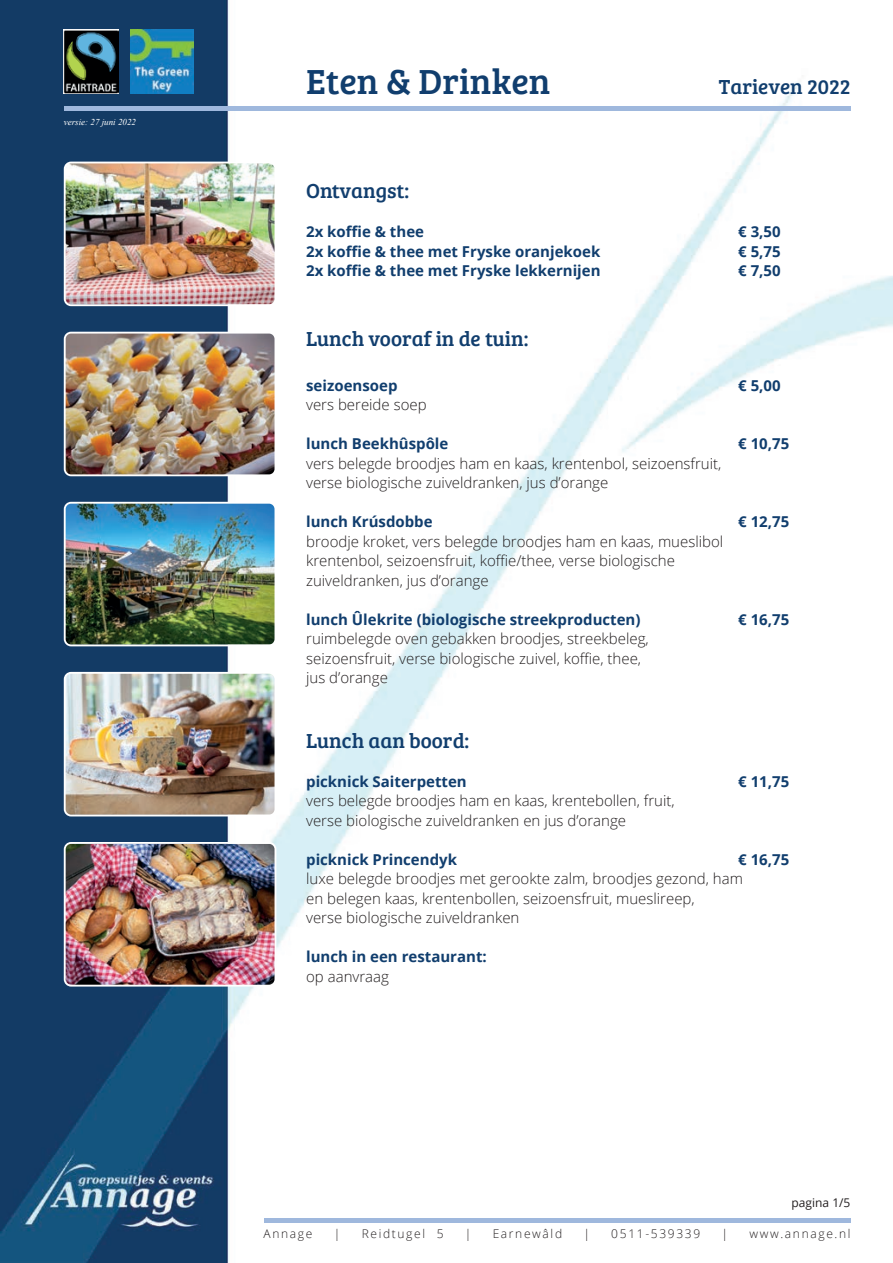
<style>
.page{position:relative;width:893px;height:1263px;background:#fff}
.page>*{position:absolute;margin:0;border:0;box-sizing:border-box;transform-origin:0 0}
.t1{font:36px "Bree Serif";color:#113e6e}
.t2{font:21px "Bree Serif";color:#113e6e}
.t3{font:300 15px/19.5px "Open Sans";color:#231f20}
.t4{font:700 15px "Open Sans";color:#113e6e}
.t5{font:300 12px "Open Sans";letter-spacing:.14em;color:#231f20}
.t6{font:12px "Open Sans";color:#231f20}
.t7{font:italic 9px "Times New Roman";color:#fff}
</style>
<div class="page">
<img style="left:0;top:0;width:893px;height:1263px">
<div style="left:64px;top:106px;width:786px;height:5px;background:#9fb8dd"></div>
<img style="left:65px;top:163px;width:210px;height:142px">
<div style="left:64px;top:162px;width:212px;height:144px;border:2px solid #fff;border-radius:6px"></div>
<hr style="left:264px;top:1218px;width:586px;height:4px;background:#9fb8dd">
<img style="left:65px;top:845px;width:210px;height:141px">
<div style="left:64px;top:842px;width:212px;height:144px;border:2px solid #fff;border-radius:6px"></div>
<img style="left:65px;top:333px;width:210px;height:142px">
<div style="left:64px;top:332px;width:212px;height:144px;border:2px solid #fff;border-radius:6px"></div>
<img style="left:65px;top:673px;width:210px;height:142px">
<div style="left:64px;top:672px;width:212px;height:144px;border:2px solid #fff;border-radius:6px"></div>
<img style="left:65px;top:503px;width:210px;height:142px">
<div style="left:64px;top:502px;width:212px;height:144px;border:2px solid #fff;border-radius:6px"></div>
<img style="left:64px;top:30px;width:54px;height:64px">
<img style="left:130px;top:30px;width:63px;height:64px">
<p class="t7" style="left:64px;top:116px;width:74px">versie: 27 juni 2022</p>
<h1 class="t1" style="left:306px;top:55px;width:246px">Eten &amp; Drinken</h1>
<h2 class="t2" style="left:719px;top:71px;width:133px">Tarieven 2022</h2>
<h2 class="t2" style="left:306px;top:176px;width:104px">Ontvangst:</h2>
<p class="t4" style="left:306px;top:221px;width:119px">2x koffie &amp; thee</p>
<p class="t4" style="left:738px;top:221px;width:44px">€ 3,50</p>
<p class="t4" style="left:306px;top:241px;width:296px">2x koffie &amp; thee met Fryske oranjekoek</p>
<p class="t4" style="left:738px;top:241px;width:44px">€ 5,75</p>
<p class="t4" style="left:306px;top:260px;width:296px">2x koffie &amp; thee met Fryske lekkernijen</p>
<p class="t4" style="left:738px;top:260px;width:44px">€ 7,50</p>
<h2 class="t2" style="left:306px;top:324px;width:224px">Lunch vooraf in de tuin:</h2>
<p class="t4" style="left:306px;top:375px;width:93px">seizoensoep</p>
<p class="t4" style="left:738px;top:375px;width:44px">€ 5,00</p>
<p class="t3" style="left:306px;top:395px;width:122px">vers bereide soep</p>
<p class="t4" style="left:306px;top:433px;width:144px">lunch Beekhûspôle</p>
<p class="t4" style="left:738px;top:433px;width:53px">€ 10,75</p>
<p class="t3" style="left:306px;top:453px;width:417px">vers belegde broodjes ham en kaas, krentenbol, seizoensfruit, verse biologische zuiveldranken, jus d’orange</p>
<p class="t4" style="left:306px;top:511px;width:128px">lunch Krúsdobbe</p>
<p class="t4" style="left:738px;top:511px;width:53px">€ 12,75</p>
<p class="t3" style="left:306px;top:531px;width:419px">broodje kroket, vers belegde broodjes ham en kaas, mueslibol krentenbol, seizoensfruit, koffie/thee, verse biologische zuiveldranken, jus d’orange</p>
<p class="t4" style="left:306px;top:609px;width:336px">lunch Ûlekrite (biologische streekproducten)</p>
<p class="t4" style="left:738px;top:609px;width:53px">€ 16,75</p>
<p class="t3" style="left:306px;top:629px;width:344px">ruimbelegde oven gebakken broodjes, streekbeleg, seizoensfruit, verse biologische zuivel, koffie, thee, jus d’orange</p>
<h2 class="t2" style="left:306px;top:725px;width:165px">Lunch aan boord:</h2>
<p class="t4" style="left:306px;top:771px;width:162px">picknick Saiterpetten</p>
<p class="t4" style="left:738px;top:771px;width:53px">€ 11,75</p>
<p class="t3" style="left:306px;top:790px;width:370px">vers belegde broodjes ham en kaas, krentebollen, fruit, verse biologische zuiveldranken en jus d’orange</p>
<p class="t4" style="left:306px;top:849px;width:152px">picknick Princendyk</p>
<p class="t4" style="left:738px;top:849px;width:53px">€ 16,75</p>
<p class="t3" style="left:306px;top:868px;width:438px">luxe belegde broodjes met gerookte zalm, broodjes gezond, ham en belegen kaas, krentenbollen, seizoensfruit, mueslireep,<br>verse biologische zuiveldranken</p>
<p class="t4" style="left:306px;top:946px;width:182px">lunch in een restaurant:</p>
<p class="t3" style="left:306px;top:966px;width:84px">op aanvraag</p>
<p class="t6" style="left:791px;top:1194px;width:60px">pagina 1/5</p>
<p class="t5" style="left:264px;top:1225px;width:50px">Annage</p>
<p class="t5" style="left:334px;top:1225px;width:8px">|</p>
<p class="t5" style="left:362px;top:1225px;width:83px">Reidtugel 5</p>
<p class="t5" style="left:465px;top:1225px;width:8px">|</p>
<p class="t5" style="left:493px;top:1225px;width:71px">Earnewâld</p>
<p class="t5" style="left:583px;top:1225px;width:8px">|</p>
<p class="t5" style="left:611px;top:1225px;width:90px">0511-539339</p>
<p class="t5" style="left:722px;top:1225px;width:8px">|</p>
<p class="t5" style="left:749px;top:1225px;width:103px">www.annage.nl</p>
</div>
